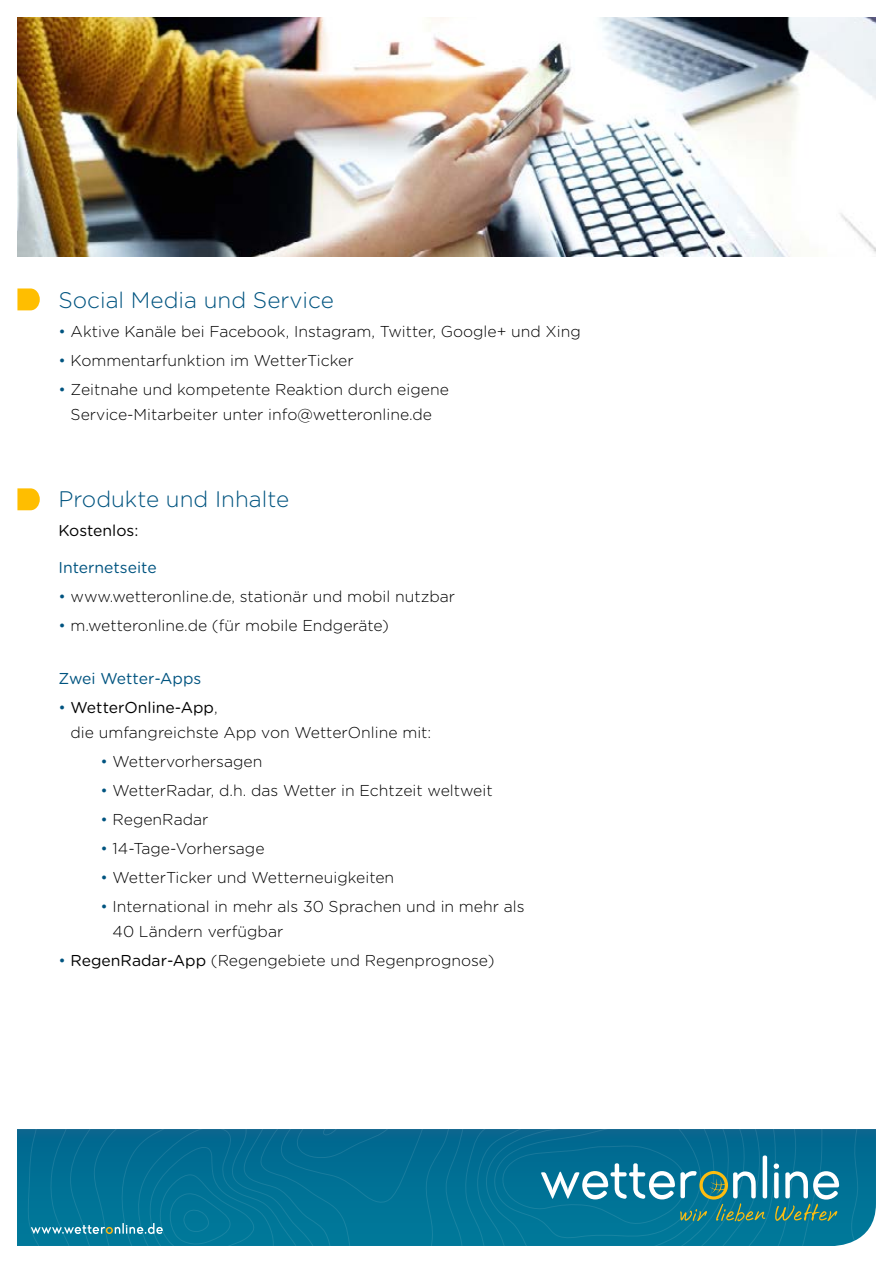
<style>
.page{position:relative;width:893px;height:1263px;background:#fff}
.page>*{position:absolute;margin:0;border:0;box-sizing:border-box;transform-origin:0 0}
.t1{font:300 22.5px "Gotham Rounded";color:#005480}
.t2{font:300 15.75px/24.8px "Gotham Rounded";color:#000}
.t3{font:15.75px "Gotham Rounded";color:#005480}
.t4{font:15.75px "Gotham Rounded";color:#000}
.s1{color:#005480}
.s2{font-weight:400}
</style>
<div class="page">
<svg style="left:17px;top:1129px;width:859px;height:117px"></svg>
<svg style="left:541px;top:1155px;width:298px;height:66px"></svg>
<svg style="left:31px;top:1223px;width:132px;height:11px"></svg>
<img style="left:17px;top:17px;width:859px;height:240px">
<svg style="left:17px;top:488px;width:23px;height:22px"></svg>
<svg style="left:17px;top:288px;width:23px;height:22px"></svg>
<h1 class="t1" style="left:58px;top:285px;width:277px">Social Media und Service</h1>
<p class="t2" style="left:58px;top:319px;width:524px"><span class="s1">•</span> Aktive Kanäle bei Facebook, Instagram, Twitter, Google+ und Xing</p>
<p class="t2" style="left:58px;top:348px;width:297px"><span class="s1">•</span> Kommentarfunktion im WetterTicker</p>
<p class="t2" style="left:58px;top:377px;width:392px;text-align:center"><span class="s1">•</span> Zeitnahe und kompetente Reaktion durch eigene<br>Service-Mitarbeiter unter info@wetteronline.de</p>
<h1 class="t1" style="left:58px;top:484px;width:232px">Produkte und Inhalte</h1>
<p class="t4" style="left:58px;top:520px;width:81px">Kostenlos:</p>
<p class="t3" style="left:58px;top:556px;width:100px">Internetseite</p>
<p class="t2" style="left:58px;top:583px;width:398px"><span class="s1">•</span> www.wetteronline.de, stationär und mobil nutzbar</p>
<p class="t2" style="left:58px;top:612px;width:332px"><span class="s1">•</span> m.wetteronline.de (für mobile Endgeräte)</p>
<p class="t3" style="left:58px;top:668px;width:144px">Zwei Wetter-Apps</p>
<p class="t2" style="left:71px;top:695px;width:362px;text-indent:-12px"><span class="s1">•</span> <span class="s2">WetterOnline-App</span>,<br>die umfangreichste App von WetterOnline mit:</p>
<p class="t2" style="left:100px;top:748px;width:163px"><span class="s1">•</span> Wettervorhersagen</p>
<p class="t2" style="left:100px;top:777px;width:394px"><span class="s1">•</span> WetterRadar, d.h. das Wetter in Echtzeit weltweit</p>
<p class="t2" style="left:100px;top:806px;width:109px"><span class="s1">•</span> RegenRadar</p>
<p class="t2" style="left:100px;top:835px;width:166px"><span class="s1">•</span> 14-Tage-Vorhersage</p>
<p class="t2" style="left:100px;top:864px;width:295px"><span class="s1">•</span> WetterTicker und Wetterneuigkeiten</p>
<p class="t2" style="left:113px;top:893px;width:414px;text-indent:-12px"><span class="s1">•</span> International in mehr als 30 Sprachen und in mehr als<br>40 Ländern verfügbar</p>
<p class="t2" style="left:58px;top:947px;width:437px"><span class="s1">•</span> <span class="s2">RegenRadar-App</span> (Regengebiete und Regenprognose)</p>
</div>
